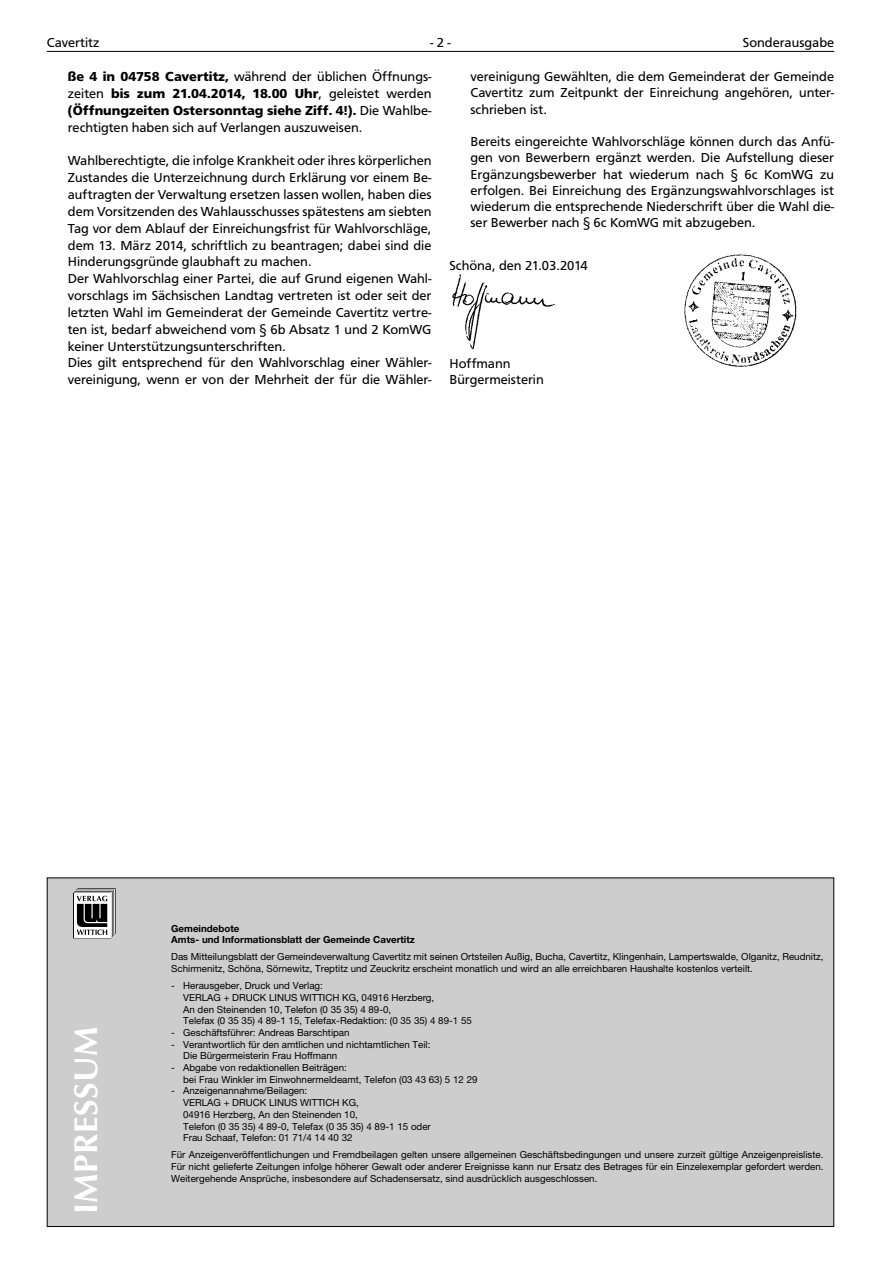
<style>
.page{position:relative;width:881px;height:1263px;background:#fff}
.page>*{position:absolute;margin:0;border:0;box-sizing:border-box;transform-origin:0 0}
.t1{font:700 33px "Optima LT";letter-spacing:.015em;color:#fff}
.t2{font:13.5px/16.8px "Frutus T";color:#000;text-align:justify}
.t3{font:9.75px/11.7px "Helvetica Neue LT";color:#000}
.t4{font:700 9.75px/11.7px "Helvetica Neue LT";color:#000}
.s1{font-weight:700}
</style>
<div class="page">
<hr style="left:47px;top:51px;width:786px;height:1px;background:#000">
<div style="left:47px;top:877px;width:786px;height:350px;background:#cecdcd;border:1px solid #000"></div>
<svg style="left:73px;top:888px;width:43px;height:50px;background:#8c8c8c"></svg>
<img style="left:452px;top:274px;width:103px;height:76px">
<img style="left:684px;top:254px;width:113px;height:113px">
<p class="t2" style="left:47px;top:34px;width:54px">Cavertitz</p>
<p class="t2" style="left:430px;top:34px;width:22px">- 2 -</p>
<p class="t2" style="left:742px;top:34px;width:93px">Sonderausgabe</p>
<p class="t2" style="left:68px;top:68px;width:365px"><span class="s1">ße 4 in 04758 Cavertitz,</span> während der üblichen Öffnungs&shy;zeiten <span class="s1">bis zum 21.04.2014, 18.00 Uhr</span>, geleistet werden <span class="s1">(Öffnungzeiten Ostersonntag siehe Ziff. 4!).</span> Die Wahlbe&shy;rechtigten haben sich auf Verlangen auszuweisen.</p>
<p class="t2" style="left:68px;top:152px;width:365px;text-align:left">Wahlberechtigte, die infolge Krankheit oder ihres körperlichen Zustandes die Unterzeichnung durch Erklärung vor einem Be&shy;auftragten der Verwaltung ersetzen lassen wollen, haben dies dem Vorsitzenden des Wahlausschusses spätestens am siebten Tag vor dem Ablauf der Einreichungsfrist für Wahlvorschläge, dem 13. März 2014, schriftlich zu beantragen; dabei sind die Hinderungsgründe glaubhaft zu machen.<br>Der Wahlvorschlag einer Partei, die auf Grund eigenen Wahl&shy;vorschlags im Sächsischen Landtag vertreten ist oder seit der letzten Wahl im Gemeinderat der Gemeinde Cavertitz vertre&shy;ten ist, bedarf abweichend vom § 6b Absatz 1 und 2 KomWG keiner Unterstützungsunterschriften.<br>Dies gilt entsprechend für den Wahlvorschlag einer Wähler&shy;vereinigung, wenn er von der Mehrheit der für die Wähler-</p>
<p class="t2" style="left:470px;top:68px;width:365px;line-height:16.2px">vereinigung Gewählten, die dem Gemeinderat der Gemeinde Cavertitz zum Zeitpunkt der Einreichung angehören, unter&shy;schrieben ist.</p>
<p class="t2" style="left:470px;top:133px;width:365px;line-height:16.2px">Bereits eingereichte Wahlvorschläge können durch das Anfü&shy;gen von Bewerbern ergänzt werden. Die Aufstellung dieser Ergänzungsbewerber hat wiederum nach § 6c KomWG zu erfolgen. Bei Einreichung des Ergänzungswahlvorschlages ist wiederum die entsprechende Niederschrift über die Wahl die&shy;ser Bewerber nach § 6c KomWG mit abzugeben.</p>
<p class="t2" style="left:449px;top:257px;width:140px">Schöna, den 21.03.2014</p>
<p class="t2" style="left:449px;top:355px;width:96px;line-height:16.2px">Hoffmann<br>Bürgermeisterin</p>
<h1 class="t1" style="left:67px;top:1214px;width:189px;rotate:-90deg">IMPRESSUM</h1>
<p class="t4" style="left:171px;top:922px;width:245px">Gemeindebote<br>Amts- und Informationsblatt der Gemeinde Cavertitz</p>
<p class="t3" style="left:171px;top:951px;width:653px">Das Mitteilungsblatt der Gemeindeverwaltung Cavertitz mit seinen Ortsteilen Außig, Bucha, Cavertitz, Klingenhain, Lampertswalde, Olganitz, Reudnitz,<br>Schirmenitz, Schöna, Sörnewitz, Treptitz und Zeuckritz erscheint monatlich und wird an alle erreichbaren Haushalte kostenlos verteilt.</p>
<p class="t3" style="left:183px;top:980px;width:290px;text-indent:-12px">- Herausgeber, Druck und Verlag:<br>VERLAG + DRUCK LINUS WITTICH KG, 04916 Herzberg,<br>An den Steinenden 10, Telefon (0 35 35) 4 89-0,<br>Telefax (0 35 35) 4 89-1 15, Telefax-Redaktion: (0 35 35) 4 89-1 55</p>
<p class="t3" style="left:171px;top:1026px;width:180px">- Geschäftsführer: Andreas Barschtipan</p>
<p class="t3" style="left:183px;top:1038px;width:249px;text-indent:-12px">- Verantwortlich für den amtlichen und nichtamtlichen Teil:<br>Die Bürgermeisterin Frau Hoffmann</p>
<p class="t3" style="left:183px;top:1061px;width:296px;text-indent:-12px">- Abgabe von redaktionellen Beiträgen:<br>bei Frau Winkler im Einwohnermeldeamt, Telefon (03 43 63) 5 12 29</p>
<p class="t3" style="left:183px;top:1085px;width:249px;text-indent:-12px">- Anzeigenannahme/Beilagen:<br>VERLAG + DRUCK LINUS WITTICH KG,<br>04916 Herzberg, An den Steinenden 10,<br>Telefon (0 35 35) 4 89-0, Telefax (0 35 35) 4 89-1 15 oder Frau Schaaf, Telefon: 01 71/4 14 40 32</p>
<p class="t3" style="left:171px;top:1149px;width:653px;text-align:justify">Für Anzeigenveröffentlichungen und Fremdbeilagen gelten unsere allgemeinen Geschäftsbedingungen und unsere zurzeit gültige Anzeigenpreisliste.<br>Für nicht gelieferte Zeitungen infolge höherer Gewalt oder anderer Ereignisse kann nur Ersatz des Betrages für ein Einzelexemplar gefordert werden.<br>Weitergehende Ansprüche, insbesondere auf Schadensersatz, sind ausdrücklich ausgeschlossen.</p>
</div>
